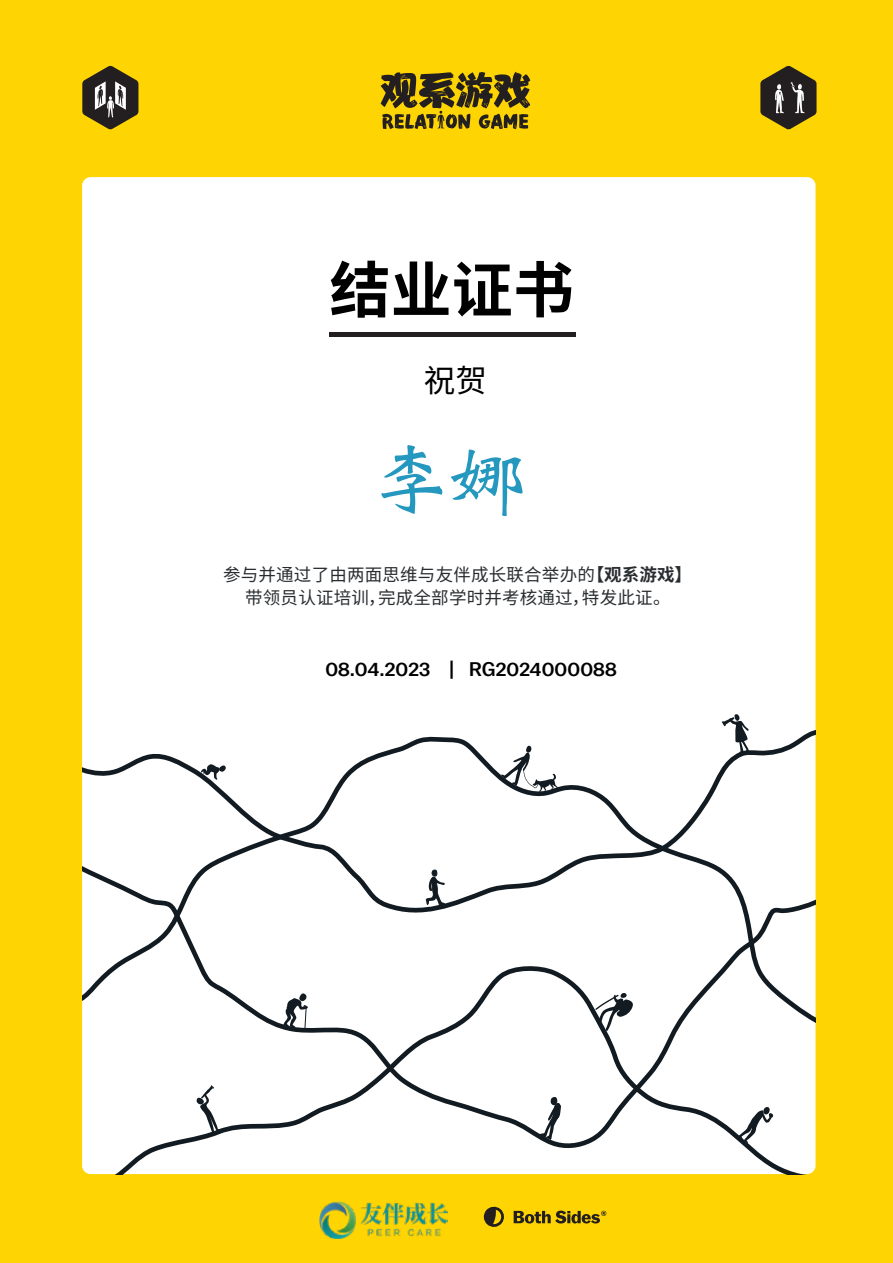
<style>
.page{position:relative;width:893px;height:1263px;background:#fff}
.page>*{position:absolute;margin:0;border:0;box-sizing:border-box;transform-origin:0 0}
.t1{font:700 78.45px "Weibei SC";color:#2598bf}
.t2{font:700 61.05px "Source Han Sans CN";color:#000}
.t3{font:31.5px "Source Han Sans CN";color:#000}
.t4{font:500 19.65px "Balto";letter-spacing:.01em;color:#000}
.t5{font:17.55px/23.4px "Source Han Sans CN";letter-spacing:.01em;color:#292d30;text-align:center}
.s1{font-weight:700}
</style>
<div class="page">
<div style="left:1px;top:0;width:892px;height:1263px;background:#fed402"></div>
<div style="left:82px;top:177px;width:734px;height:997px;background:#fff;border-radius:9px"></div>
<img style="left:320px;top:1201px;width:128px;height:37px">
<hr style="left:329px;top:332px;width:246px;height:4px;background:#231f20">
<svg style="left:483px;top:1206px;width:21px;height:21px"></svg>
<svg style="left:514px;top:1210px;width:92px;height:13px"></svg>
<svg style="left:82px;top:924px;width:734px;height:230px"></svg>
<svg style="left:722px;top:714px;width:23px;height:12px"></svg>
<svg style="left:196px;top:1085px;width:25px;height:49px"></svg>
<svg style="left:82px;top:726px;width:734px;height:198px"></svg>
<svg style="left:594px;top:993px;width:39px;height:38px"></svg>
<svg style="left:540px;top:1097px;width:21px;height:43px"></svg>
<svg style="left:738px;top:1106px;width:35px;height:37px"></svg>
<svg style="left:501px;top:745px;width:57px;height:46px"></svg>
<svg style="left:381px;top:72px;width:149px;height:57px"></svg>
<svg style="left:82px;top:66px;width:56px;height:64px"></svg>
<svg style="left:760px;top:66px;width:56px;height:64px"></svg>
<h2 class="t2" style="left:329px;top:256px;width:246px">结业证书</h2>
<h3 class="t3" style="left:424px;top:363px;width:65px">祝贺</h3>
<h1 class="t1" style="left:371px;top:440px;width:158px">李娜</h1>
<p class="t5" style="left:223px;top:563px;width:470px">参与并通过了由两面思维与友伴成长联合举办的<span class="s1">【观系游戏】</span>带领员认证培训，完成全部学时并考核通过，特发此证。</p>
<p class="t4" style="left:325px;top:657px;width:293px">08.04.2023 | RG2024000088</p>
</div>
